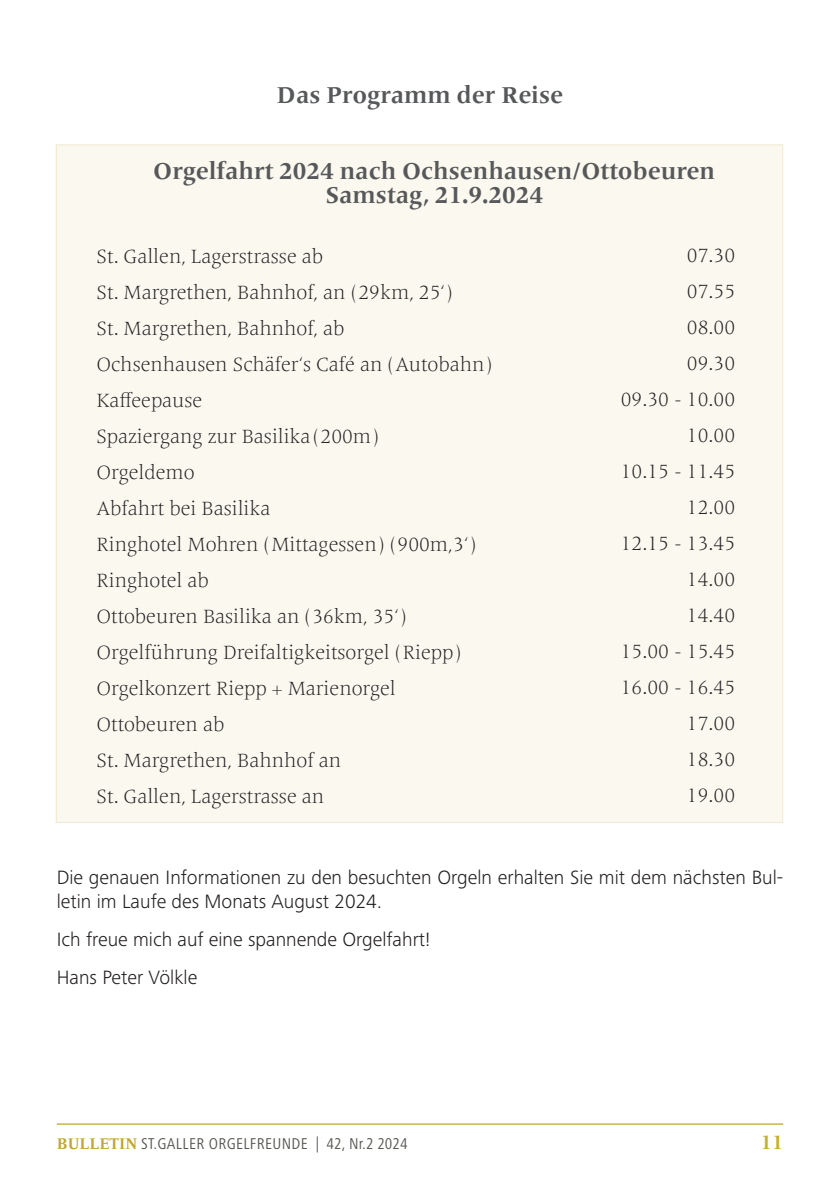
<style>
.page{position:relative;width:840px;height:1191px;background:#fff}
.page>*{position:absolute;margin:0;border:0;box-sizing:border-box;transform-origin:0 0}
.t1{font:700 24px/24px "Frutiger Serif LT Pro";color:#57585a;text-align:center}
.t2{font:300 20px/36px "Frutiger Serif LT Pro";color:#231f20;text-align:right}
.t3{font:300 20px/24px "Frutiger Next Pro";color:#231f20}
.t4{font:700 20px "Frutiger Serif LT Pro";color:#c7b22d}
.t5{font:condensed 16.2px "Frutiger Next Pro";letter-spacing:.02em;color:#585752}
.s1{font-family:"Frutiger Serif LT Pro";font-weight:700;font-stretch:normal;color:#c2a72f}
</style>
<div class="page">
<hr style="left:57px;top:1123px;width:725px;height:1px;background:#c7b22d">
<div style="left:56px;top:144px;width:726px;height:679px;background:#faf8ef"></div>
<p class="t1" style="left:277px;top:83px;width:287px">Das Programm der Reise</p>
<p class="t1" style="left:153px;top:159px;width:563px">Orgelfahrt 2024 nach Ochsenhausen/Ottobeuren<br>Samstag, 21.9.2024</p>
<p class="t2" style="left:96px;top:238px;width:397px;text-align:left">St. Gallen, Lagerstrasse ab<br>St. Margrethen, Bahnhof, an (29km, 25‘)<br>St. Margrethen, Bahnhof, ab<br>Ochsenhausen Schäfer‘s Café an (Autobahn)<br>Kaffeepause<br>Spaziergang zur Basilika (200m)<br>Orgeldemo<br>Abfahrt bei Basilika<br>Ringhotel Mohren (Mittagessen) (900m,3‘)<br>Ringhotel ab<br>Ottobeuren Basilika an (36km, 35‘)<br>Orgelführung Dreifaltigkeitsorgel (Riepp)<br>Orgelkonzert Riepp + Marienorgel<br>Ottobeuren ab<br>St. Margrethen, Bahnhof an<br>St. Gallen, Lagerstrasse an</p>
<p class="t2" style="left:620px;top:237px;width:116px">07.30<br>07.55<br>08.00<br>09.30<br>09.30 - 10.00<br>10.00<br>10.15 - 11.45<br>12.00<br>12.15 - 13.45<br>14.00<br>14.40<br>15.00 - 15.45<br>16.00 - 16.45<br>17.00<br>18.30<br>19.00</p>
<p class="t3" style="left:57px;top:865px;width:727px">Die genauen Informationen zu den besuchten Orgeln erhalten Sie mit dem nächsten Bul&shy;letin im Laufe des Monats August 2024.</p>
<p class="t3" style="left:57px;top:920px;width:375px;line-height:38.4px">Ich freue mich auf eine spannende Orgelfahrt!<br>Hans Peter Völkle</p>
<p class="t5" style="left:57px;top:1134px;width:352px"><span class="s1">BULLETIN</span> ST.GALLER ORGELFREUNDE | 42, Nr.2 2024</p>
<p class="t4" style="left:760px;top:1130px;width:24px">11</p>
</div>
